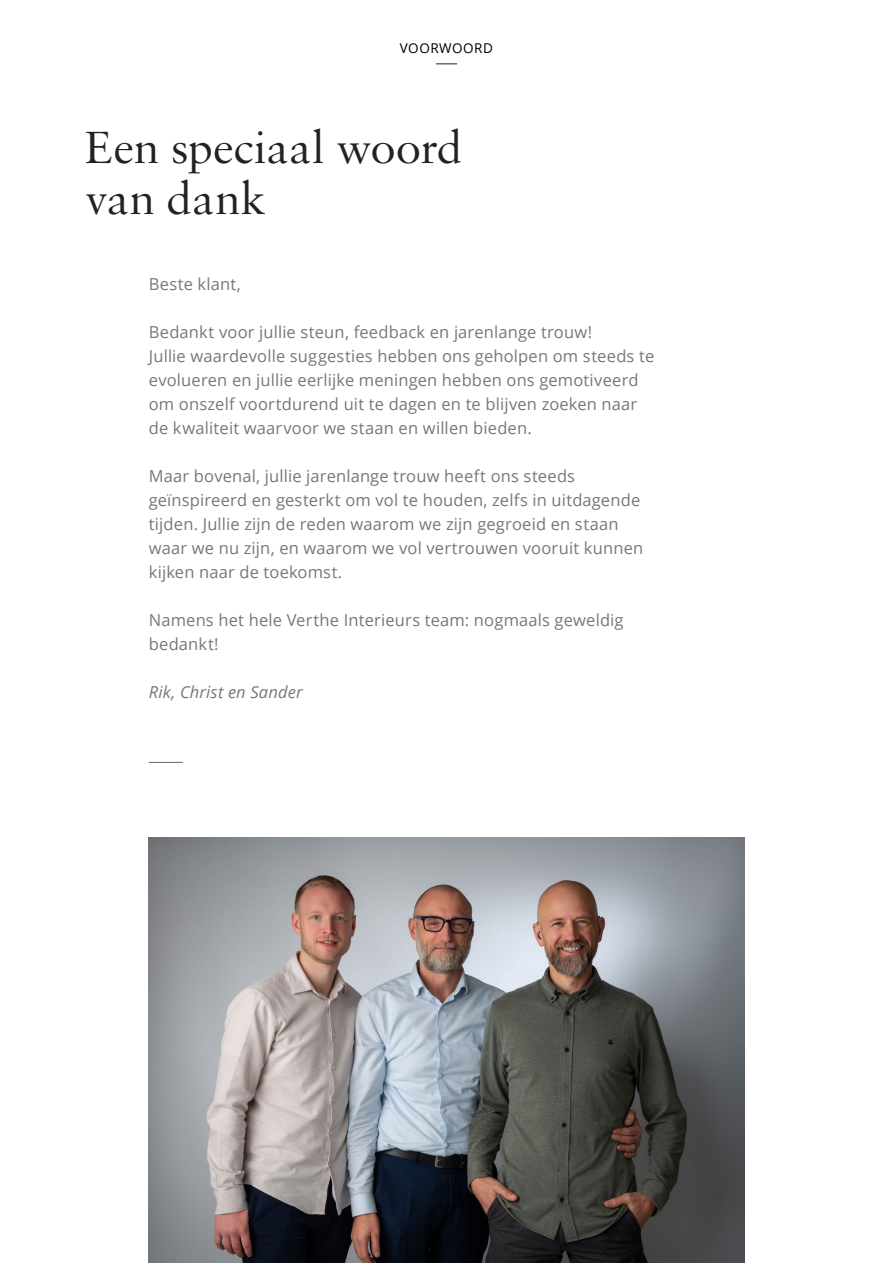
<style>
.page{position:relative;width:893px;height:1263px;background:#fff}
.page>*{position:absolute;margin:0;border:0;box-sizing:border-box;transform-origin:0 0}
.t1{font:48px/51px "Sabon MT Pro";letter-spacing:-.005em;color:#212222}
.t2{font:16.5px/24px "Open Sans";letter-spacing:.01em;color:#777}
.t3{font:italic 16.5px "Open Sans";letter-spacing:.01em;color:#777}
.t4{font:13.5px "Open Sans";letter-spacing:.04em;color:#000}
</style>
<div class="page">
<img style="left:149px;top:838px;width:595px;height:425px">
<hr style="left:149px;top:762px;width:34px;height:1px;background:#777">
<svg style="left:436px;top:63px;width:21px;height:1px"></svg>
<p class="t4" style="left:400px;top:39px;width:95px">VOORWOORD</p>
<h1 class="t1" style="left:85px;top:121px;width:379px">Een speciaal woord van dank</h1>
<p class="t2" style="left:149px;top:272px;width:94px">Beste klant,</p>
<p class="t2" style="left:149px;top:320px;width:507px">Bedankt voor jullie steun, feedback en jarenlange trouw!<br>Jullie waardevolle suggesties hebben ons geholpen om steeds te evolueren en jullie eerlijke meningen hebben ons gemotiveerd om onszelf voortdurend uit te dagen en te blijven zoeken naar de kwaliteit waarvoor we staan en willen bieden.</p>
<p class="t2" style="left:149px;top:464px;width:496px">Maar bovenal, jullie jarenlange trouw heeft ons steeds geïnspireerd en gesterkt om vol te houden, zelfs in uitdagende tijden. Jullie zijn de reden waarom we zijn gegroeid en staan waar we nu zijn, en waarom we vol vertrouwen vooruit kunnen kijken naar de toekomst.</p>
<p class="t2" style="left:149px;top:608px;width:476px">Namens het hele Verthe Interieurs team: nogmaals geweldig bedankt!</p>
<p class="t3" style="left:149px;top:681px;width:155px">Rik, Christ en Sander</p>
</div>
